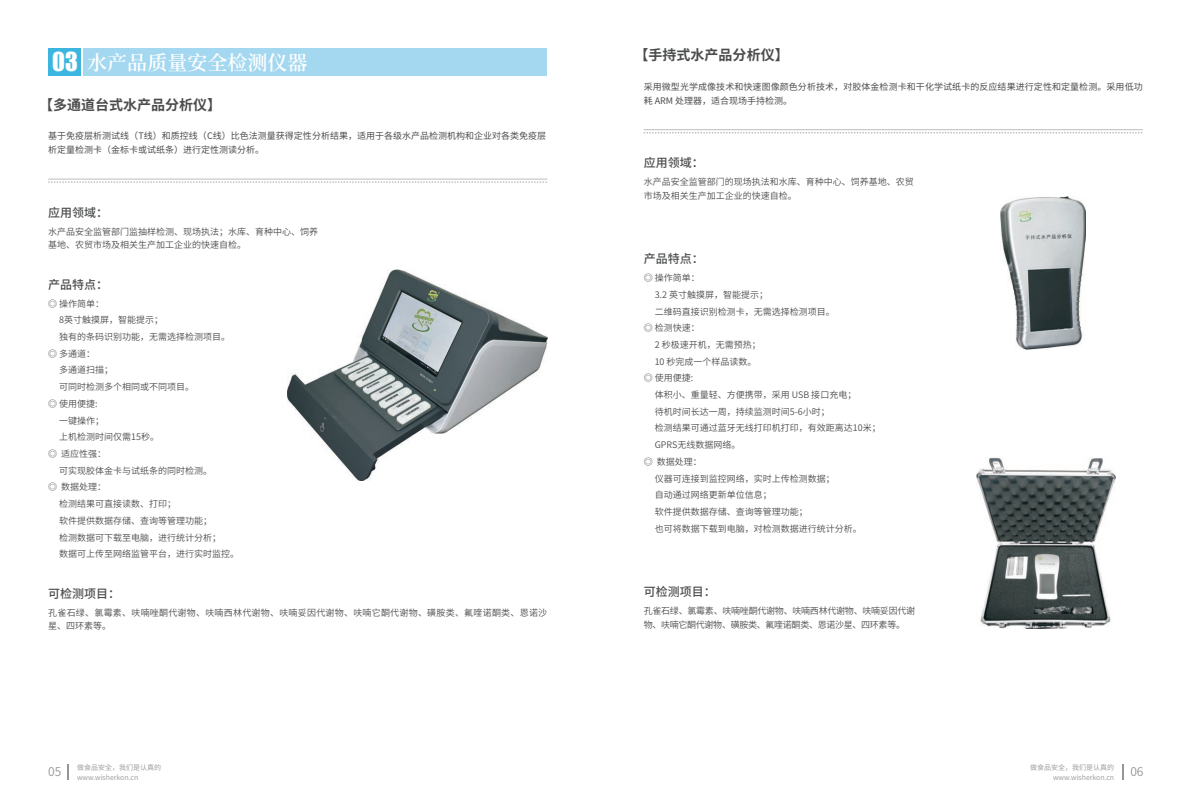
<style>
.page{position:relative;width:1191px;height:808px;background:#fff}
.page>*{position:absolute;margin:0;border:0;box-sizing:border-box;transform-origin:0 0}
.t1{font:600 20px "Source Han Serif CN";color:#fff}
.t2{font:700 14px "Source Han Sans CN";color:#4b4c4d}
.t3{font:12px "Source Han Sans CN";color:#4b4c4d}
.t4{font:12px "Source Han Sans CN";color:#939598}
.t5{font:9px/13.6px "Source Han Sans CN";color:#4b4c4d}
.t6{font:9px/13.7px "Source Han Sans CN";color:#4b4c4d}
.t7{font:9px/13.6px "Source Han Sans CN";letter-spacing:-.03em;color:#4b4c4d}
.t8{font:9px/13.6px "Source Han Sans CN";letter-spacing:.025em;color:#4b4c4d}
.t9{font:7px/9.6px "Source Han Sans CN";color:#939598}
.s1{font-family:"Impact";font-weight:400;font-size:24px}
.s2{font-style:inherit}
</style>
<div class="page">
<svg style="left:643px;top:132px;width:499px;height:1px"></svg>
<hr style="left:643px;top:129px;width:499px;height:1px;background:#bcbdc0">
<div style="left:83px;top:48px;width:464px;height:28px;background:#a3d8f0"></div>
<div style="left:48px;top:48px;width:33px;height:28px;background:#3cb6df"></div>
<svg style="left:48px;top:181px;width:499px;height:2px"></svg>
<hr style="left:48px;top:179px;width:499px;height:1px;background:#bcbdc0">
<svg style="left:68px;top:764px;width:1px;height:16px"></svg>
<svg style="left:1122px;top:764px;width:1px;height:16px"></svg>
<img style="left:1000px;top:196px;width:85px;height:153px">
<img style="left:976px;top:457px;width:139px;height:172px">
<img style="left:287px;top:269px;width:260px;height:211px">
<h1 class="t1" style="left:52px;top:52px;width:257px"><span class="s1">03</span> 水产品质量安全检测仪器</h1>
<h2 class="t2" style="left:39px;top:97px;width:183px">【多通道台式水产品分析仪】</h2>
<p class="t6" style="left:48px;top:129px;width:499px">基于免疫层析测试线（T线）和质控线（C线）比色法测量获得定性分析结果，适用于各级水产品检测机构和企业对各类免疫层析定量检测卡（金标卡或试纸条）进行定性测读分析。</p>
<h3 class="t3" style="left:48px;top:206px;width:61px">应用领域：</h3>
<p class="t5" style="left:48px;top:224px;width:271px">水产品安全监管部门监抽样检测、现场执法；水库、育种中心、饲养基地、农贸市场及相关生产加工企业的快速自检。</p>
<h3 class="t3" style="left:48px;top:278px;width:61px">产品特点：</h3>
<p class="t5" style="left:48px;top:296px;width:58px">◎ 操作简单：</p>
<p class="t5" style="left:59px;top:313px;width:105px">8英寸触摸屏，智能提示；</p>
<p class="t5" style="left:59px;top:330px;width:173px">独有的条码识别功能，无需选择检测项目。</p>
<p class="t5" style="left:48px;top:346px;width:49px">◎ 多通道：</p>
<p class="t5" style="left:59px;top:363px;width:56px"><span class="s2">多</span>通道扫描；</p>
<p class="t5" style="left:59px;top:380px;width:137px">可同时检测<span class="s2">多</span>个相同或不同项目。</p>
<p class="t5" style="left:48px;top:397px;width:51px">◎ 使用便捷:</p>
<p class="t5" style="left:59px;top:413px;width:47px">一键操作；</p>
<p class="t5" style="left:59px;top:430px;width:101px">上机检测时间仅需15秒。</p>
<p class="t5" style="left:48px;top:447px;width:60px">◎ 适应性强：</p>
<p class="t5" style="left:59px;top:463px;width:155px">可实现胶体金卡与试纸条的同时检测。</p>
<p class="t5" style="left:48px;top:480px;width:60px">◎ 数据处理：</p>
<p class="t5" style="left:59px;top:497px;width:119px">检测结果可直接读数、打印；</p>
<p class="t5" style="left:59px;top:513px;width:155px">软件提供数据存储、查询等管理功能；</p>
<p class="t5" style="left:59px;top:530px;width:164px">检测数据可下载至电脑，进行统计分析；</p>
<p class="t5" style="left:59px;top:547px;width:182px">数据可上传至网络监管平台，进行实时监控。</p>
<h3 class="t3" style="left:48px;top:587px;width:73px">可检测项目：</h3>
<p class="t8" style="left:48px;top:605px;width:500px">孔雀石绿、氯霉素、呋喃唑酮代谢物、呋喃西林代谢物、呋喃妥因代谢物、呋喃它酮代谢物、磺胺类、氟喹诺酮 、恩诺沙星、四环素等。</p>
<p class="t5" style="left:501px;top:605px;width:10px">类</p>
<h2 class="t2" style="left:634px;top:48px;width:155px">【手持式水产品分析仪】</h2>
<p class="t6" style="left:643px;top:80px;width:500px">采用微型光学成像技术和快速图像颜色分析技术，对胶体金检测卡和干化学试纸卡的反应结果进行定性和定量检测。采用低功耗 ARM 处理器，适合现场手持检测。</p>
<h3 class="t3" style="left:643px;top:157px;width:61px">应用领域：</h3>
<p class="t5" style="left:643px;top:175px;width:271px">水产品安全监管部门的现场执法和水库、育种中心、饲养基地、农贸市场及相关生产加工企业的快速自检。</p>
<h3 class="t3" style="left:643px;top:252px;width:61px">产品特点：</h3>
<p class="t5" style="left:643px;top:271px;width:58px">◎ 操作简单：</p>
<p class="t5" style="left:654px;top:288px;width:115px">3.2 英寸触摸屏，智能提示；</p>
<p class="t5" style="left:654px;top:304px;width:181px">二维码直接识别检测卡，无需选择检测项目。</p>
<p class="t5" style="left:643px;top:321px;width:58px">◎ 检测快速：</p>
<p class="t5" style="left:654px;top:338px;width:107px">2 秒极速开机，无需预热；</p>
<p class="t5" style="left:654px;top:354px;width:103px">10 秒完成一个样品读数。</p>
<p class="t5" style="left:643px;top:371px;width:51px">◎ 使用便捷:</p>
<p class="t5" style="left:654px;top:388px;width:203px">体积小、重量轻、方便携带，采用 USB 接口充电；</p>
<p class="t5" style="left:654px;top:404px;width:176px">待机时间长达一周，持续监测时间5-6小时；</p>
<p class="t5" style="left:654px;top:421px;width:227px">检测结果可通过蓝牙无线打印机打印，有效距离达10米；</p>
<p class="t5" style="left:654px;top:438px;width:87px">GPRS无线数据网络。</p>
<p class="t5" style="left:643px;top:455px;width:60px">◎ 数据处理：</p>
<p class="t5" style="left:654px;top:471px;width:181px">仪器可连接到监控网络，实时上传检测数据；</p>
<p class="t5" style="left:654px;top:488px;width:118px">自动通过网络更新单位信息；</p>
<p class="t5" style="left:654px;top:505px;width:154px">软件提供数据存储、查询等管理功能；</p>
<p class="t5" style="left:654px;top:521px;width:208px">也可将数据下载到电脑，对检测数据进行统计分析。</p>
<h3 class="t3" style="left:643px;top:585px;width:73px">可检测项目：</h3>
<p class="t7" style="left:643px;top:604px;width:273px">孔雀石绿、氯霉素、呋喃唑酮代谢物、呋喃西林代谢物、呋喃妥因代谢物、呋喃它酮代谢物、磺胺类、氟喹诺酮类、恩诺沙星、四环素等。</p>
<p class="t9" style="left:77px;top:762px;width:85px">做食品安全，我们是认真的www.wisherkon.cn</p>
<p class="t9" style="left:1030px;top:762px;width:85px;text-align:right">做食品安全，我们是认真的www.wisherkon.cn</p>
<h3 class="t4" style="left:48px;top:766px;width:15px">05</h3>
<h3 class="t4" style="left:1130px;top:766px;width:15px">06</h3>
</div>
